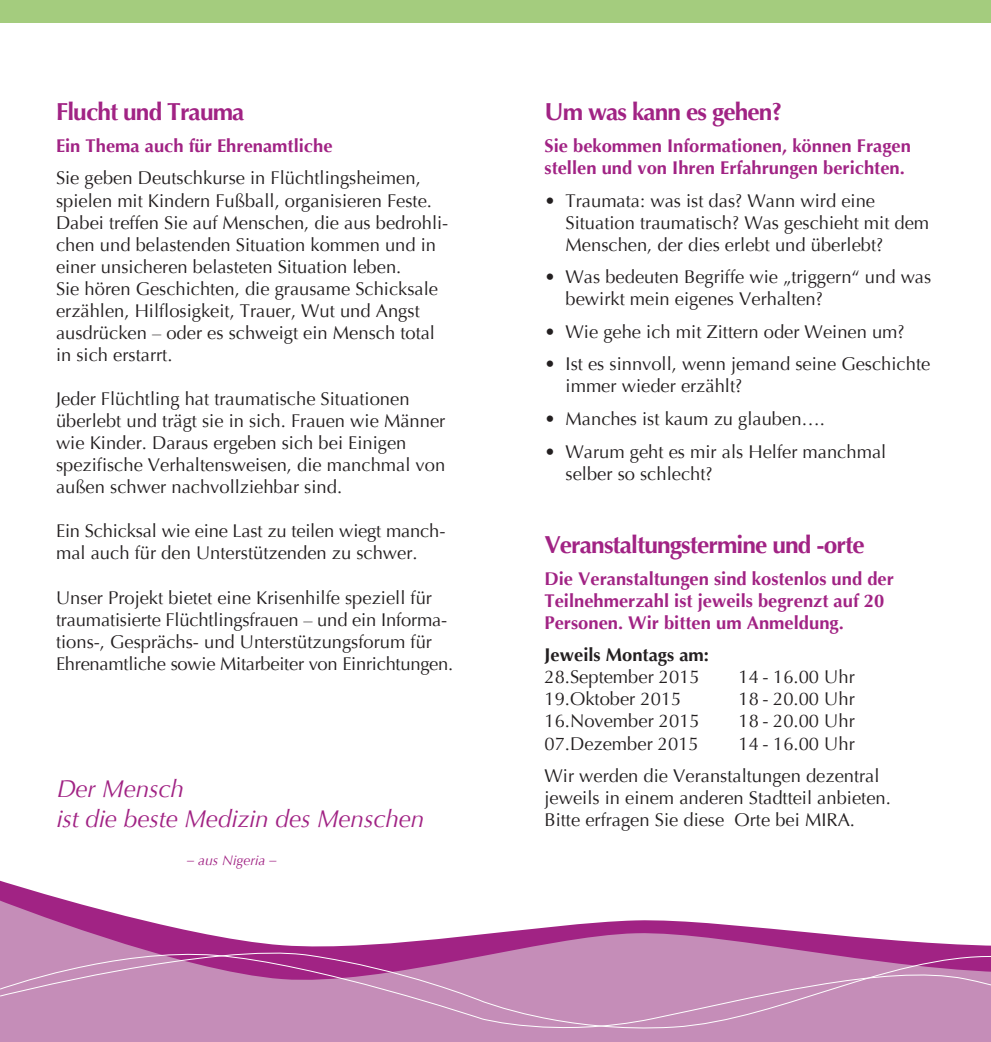
<style>
.page{position:relative;width:991px;height:1042px;background:#fff}
.page>*{position:absolute;margin:0;border:0;box-sizing:border-box;transform-origin:0 0}
.t1{font:700 24.5px "Optima";letter-spacing:-.035em;color:#a12384}
.t2{font:italic 24.5px/29.4px "Optima";letter-spacing:-.01em;color:#a12384}
.t3{font:18.38px/22.1px "Optima";color:#231f20}
.t4{font:700 18.38px/22.1px "Optima";color:#a12384}
.t5{font:700 18.38px "Optima";color:#231f20}
.t6{font:italic 14px "Optima";color:#a12384}
</style>
<div class="page">
<div style="left:1px;top:0;width:989px;height:22px;background:#a4cc7e"></div>
<svg style="left:0;top:881px;width:66px;height:19px"></svg>
<svg style="left:0;top:900px;width:990px;height:142px"></svg>
<div style="left:0;top:1033px;width:990px;height:5px;background:#c58db8"></div>
<svg style="left:0;top:941px;width:990px;height:92px;background:#c181b2"></svg>
<h1 class="t1" style="left:56px;top:98px;width:190px">Flucht und Trauma</h1>
<p class="t4" style="left:56px;top:135px;width:278px">Ein Thema auch für Ehrenamtliche</p>
<p class="t3" style="left:56px;top:167px;width:394px">Sie geben Deutschkurse in Flüchtlingsheimen, spielen mit Kindern Fußball, organisieren Feste.<br>Dabei treffen Sie auf Menschen, die aus bedrohli&shy;chen und belastenden Situation kommen und in einer unsicheren belasteten Situation leben.<br>Sie hören Geschichten, die grausame Schicksale erzählen, Hilflosigkeit, Trauer, Wut und Angst ausdrücken – oder es schweigt ein Mensch total in sich erstarrt.</p>
<p class="t3" style="left:56px;top:388px;width:391px">Jeder Flüchtling hat traumatische Situationen überlebt und trägt sie in sich. Frauen wie Männer wie Kinder. Daraus ergeben sich bei Einigen spezifische Verhaltensweisen, die manchmal von außen schwer nachvollziehbar sind.</p>
<p class="t3" style="left:56px;top:520px;width:391px">Ein Schicksal wie eine Last zu teilen wiegt manch&shy;mal auch für den Unterstützenden zu schwer.</p>
<p class="t3" style="left:56px;top:586px;width:399px">Unser Projekt bietet eine Krisenhilfe speziell für traumatisierte Flüchtlingsfrauen – und ein Informa&shy;tions-, Gesprächs- und Unterstützungsforum für Ehrenamtliche sowie Mitarbeiter von Einrichtungen.</p>
<h1 class="t2" style="left:57px;top:774px;width:369px">Der Mensch<br>ist die beste Medizin des Menschen</h1>
<p class="t6" style="left:187px;top:852px;width:91px">– aus Nigeria –</p>
<h1 class="t1" style="left:544px;top:98px;width:239px">Um was kann es gehen?</h1>
<p class="t4" style="left:544px;top:135px;width:368px">Sie bekommen Informationen, können Fragen stellen und von Ihren Erfahrungen berichten.</p>
<p class="t3" style="left:565px;top:189px;width:365px;text-indent:-21px">• Traumata: was ist das? Wann wird eine<br>Situation traumatisch? Was geschieht mit dem<br>Menschen, der dies erlebt und überlebt?</p>
<p class="t3" style="left:565px;top:266px;width:367px;text-indent:-21px">• Was bedeuten Begriffe wie „triggern“ und was bewirkt mein eigenes Verhalten?</p>
<p class="t3" style="left:544px;top:321px;width:362px">• Wie gehe ich mit Zittern oder Weinen um?</p>
<p class="t3" style="left:565px;top:353px;width:366px;text-indent:-21px">• Ist es sinnvoll, wenn jemand seine Geschichte immer wieder erzählt?</p>
<p class="t3" style="left:544px;top:408px;width:282px">• Manches ist kaum zu glauben….</p>
<p class="t3" style="left:565px;top:440px;width:322px;text-indent:-21px">• Warum geht es mir als Helfer manchmal selber so schlecht?</p>
<h1 class="t1" style="left:544px;top:530px;width:321px">Veranstaltungstermine und -orte</h1>
<p class="t4" style="left:544px;top:567px;width:351px">Die Veranstaltungen sind kostenlos und der<br>Teilnehmerzahl ist jeweils begrenzt auf 20<br>Personen. Wir bitten um Anmeldung.</p>
<p class="t5" style="left:544px;top:644px;width:166px">Jeweils Montags am:</p>
<p class="t3" style="left:544px;top:666px;width:157px">28.September 2015</p>
<p class="t3" style="left:738px;top:666px;width:118px">14 - 16.00 Uhr</p>
<p class="t3" style="left:544px;top:688px;width:138px">19.Oktober 2015</p>
<p class="t3" style="left:738px;top:688px;width:118px">18 - 20.00 Uhr</p>
<p class="t3" style="left:544px;top:710px;width:157px">16.November 2015</p>
<p class="t3" style="left:738px;top:710px;width:118px">18 - 20.00 Uhr</p>
<p class="t3" style="left:544px;top:732px;width:156px">07.Dezember 2015</p>
<p class="t3" style="left:544px;top:727px;width:336px;line-height:32.6px;text-indent:194px">14 - 16.00 Uhr<br>Wir werden die Veranstaltungen dezentral</p>
<p class="t3" style="left:544px;top:787px;width:348px">jeweils in einem anderen Stadtteil anbieten.<br>Bitte erfragen Sie diese Orte bei MIRA.</p>
</div>
